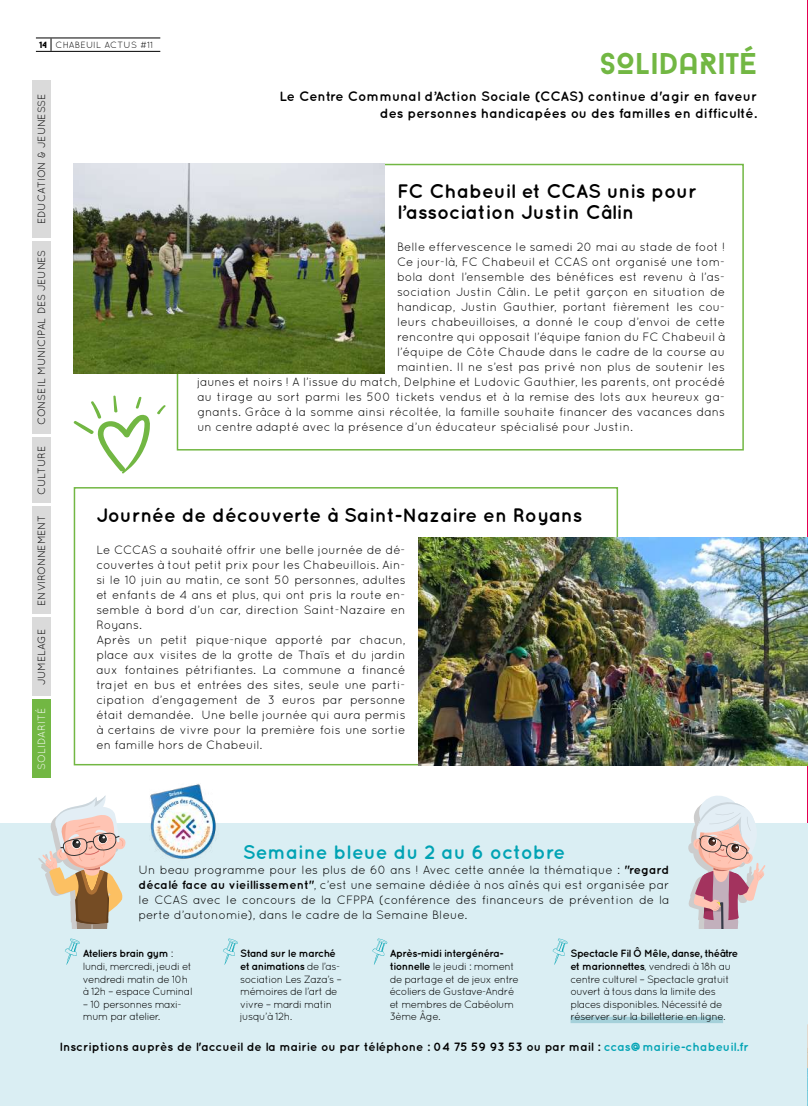
<style>
.page{position:relative;width:808px;height:1106px;background:#fff}
.page>*{position:absolute;margin:0;border:0;box-sizing:border-box;transform-origin:0 0}
.t1{font:700 30px "Baron Neue";color:#72b743}
.t2{font:700 19.5px/21px "Quicksand";color:#000}
.t3{font:700 19.5px "Quicksand";color:#00a3b4}
.t4{font:700 13.5px/17.2px "Quicksand";color:#000;text-align:right}
.t5{font:12px/15px "Quicksand";color:#000}
.t6{font:700 12px "Quicksand";color:#000}
.t7{font:10.5px/12.6px "Quicksand";letter-spacing:-.05em;color:#000}
.t8{font:10.5px "Quicksand";color:#000}
.t9{font:10.5px "Quicksand";letter-spacing:-.015em;color:#000}
.t10{font:10.5px "Quicksand";color:#fff}
.t11{font:9px "Quicksand";letter-spacing:.03em;color:#000}
.s1{font-family:"Baron Neue";font-weight:900}
.s2{font-weight:700}
.s3{color:#00a3b4}
</style>
<div class="page">
<hr style="left:807px;top:0;width:1px;height:878px;background:#e50051">
<div style="left:0;top:823px;width:808px;height:283px;background:#daeef3"></div>
<div style="left:177px;top:164px;width:567px;height:286px;border:2px solid #72b743"></div>
<div style="left:74px;top:487px;width:544px;height:278px;border:2px solid #72b743"></div>
<div style="left:32px;top:506px;width:19px;height:108px;background:#dadada"></div>
<div style="left:32px;top:80px;width:19px;height:158px;background:#dadada"></div>
<div style="left:32px;top:699px;width:19px;height:79px;background:#72b743"></div>
<div style="left:32px;top:437px;width:19px;height:66px;background:#dadada"></div>
<div style="left:32px;top:241px;width:19px;height:193px;background:#dadada"></div>
<div style="left:32px;top:617px;width:19px;height:79px;background:#dadada"></div>
<svg style="left:65px;top:938px;width:15px;height:26px"></svg>
<svg style="left:223px;top:938px;width:15px;height:26px"></svg>
<svg style="left:372px;top:938px;width:16px;height:26px"></svg>
<svg style="left:553px;top:938px;width:15px;height:26px"></svg>
<svg style="left:38px;top:795px;width:88px;height:133px"></svg>
<svg style="left:688px;top:796px;width:78px;height:132px"></svg>
<svg style="left:807px;top:1024px;width:1px;height:82px"></svg>
<img style="left:150px;top:783px;width:66px;height:76px">
<svg style="left:51px;top:39px;width:1px;height:12px"></svg>
<hr style="left:36px;top:38px;width:124px;height:1px;background:#000">
<hr style="left:36px;top:51px;width:124px;height:1px;background:#000">
<img style="left:74px;top:164px;width:310px;height:209px">
<img style="left:418px;top:538px;width:390px;height:227px">
<svg style="left:73px;top:395px;width:93px;height:79px"></svg>
<div style="left:570px;top:1016px;width:153px;height:7px;background:#a5d1da"></div>
<p class="t11" style="left:40px;top:39px;width:115px"><span class="s1">14</span> CHABEUIL ACTUS #11</p>
<p class="t8" style="left:36px;top:224px;width:132px;rotate:-90deg">EDUCATION &amp; JEUNESSE</p>
<p class="t8" style="left:36px;top:425px;width:177px;rotate:-90deg">CONSEIL MUNICIPAL DES JEUNES</p>
<p class="t9" style="left:36px;top:494px;width:50px;rotate:-90deg">CULTURE</p>
<h1 class="t1" style="left:600px;top:44px;width:159px">sOlidARité</h1>
<p class="t4" style="left:279px;top:87px;width:479px">Le Centre Communal d’Action Sociale (CCAS) continue d'agir en faveur des personnes handicapées ou des familles en difficulté.</p>
<h2 class="t2" style="left:397px;top:180px;width:301px">FC Chabeuil et CCAS unis pour l’association Justin Câlin</h2>
<p class="t5" style="left:397px;top:239px;width:329px">Belle effervescence le samedi 20 mai au stade de foot !</p>
<p class="t5" style="left:397px;top:254px;width:329px">Ce jour-là, FC Chabeuil et CCAS ont organisé une tom-</p>
<p class="t5" style="left:397px;top:269px;width:329px">bola dont l’ensemble des bénéfices est revenu à l’as-</p>
<p class="t5" style="left:397px;top:284px;width:329px">sociation Justin Câlin. Le petit garçon en situation de</p>
<p class="t5" style="left:397px;top:299px;width:329px">handicap, Justin Gauthier, portant fièrement les cou-</p>
<p class="t5" style="left:397px;top:314px;width:329px">leurs chabeuilloises, a donné le coup d’envoi de cette</p>
<p class="t5" style="left:397px;top:329px;width:329px">rencontre qui opposait l’équipe fanion du FC Chabeuil à</p>
<p class="t5" style="left:397px;top:344px;width:329px">l’équipe de Côte Chaude dans le cadre de la course au</p>
<p class="t5" style="left:397px;top:359px;width:329px">maintien. Il ne s’est pas privé non plus de soutenir les</p>
<p class="t5" style="left:197px;top:374px;width:529px">jaunes et noirs ! A l’issue du match, Delphine et Ludovic Gauthier, les parents, ont procédé</p>
<p class="t5" style="left:197px;top:389px;width:529px">au tirage au sort parmi les 500 tickets vendus et à la remise des lots aux heureux ga-</p>
<p class="t5" style="left:197px;top:404px;width:529px">gnants. Grâce à la somme ainsi récoltée, la famille souhaite financer des vacances dans</p>
<p class="t5" style="left:197px;top:419px;width:437px">un centre adapté avec la présence d’un éducateur spécialisé pour Justin.</p>
<p class="t9" style="left:36px;top:606px;width:92px;rotate:-90deg">ENVIRONNEMENT</p>
<p class="t8" style="left:36px;top:685px;width:57px;rotate:-90deg">JUMELAGE</p>
<p class="t10" style="left:36px;top:769px;width:63px;rotate:-90deg">SOLIDARITÉ</p>
<h2 class="t2" style="left:96px;top:503px;width:487px">Journée de découverte à Saint-Nazaire en Royans</h2>
<p class="t5" style="left:96px;top:542px;width:311px">Le CCCAS a souhaité offrir une belle journée de dé&shy;couvertes à tout petit prix pour les Chabeuillois. Ain&shy;si le 10 juin au matin, ce sont 50 personnes, adultes et enfants de 4 ans et plus, qui ont pris la route en&shy;semble à bord d’un car, direction Saint-Nazaire en Royans.<br>Après un petit pique-nique apporté par chacun, place aux visites de la grotte de Thaïs et du jardin aux fontaines pétrifiantes. La commune a financé trajet en bus et entrées des sites, seule une parti&shy;cipation d’engagement de 3 euros par personne était demandée. Une belle journée qui aura permis à certains de vivre pour la première fois une sortie en famille hors de Chabeuil.</p>
<h2 class="t3" style="left:243px;top:840px;width:324px">Semaine bleue du 2 au 6 octobre</h2>
<p class="t5" style="left:138px;top:862px;width:533px;text-align:justify">Un beau programme pour les plus de 60 ans ! Avec cette année la thématique : <span class="s2">"regard décalé face au vieillissement"</span>, c’est une semaine dédiée à nos aînés qui est organisée par le CCAS avec le concours de la CFPPA (conférence des financeurs de prévention de la perte d’autonomie), dans le cadre de la Semaine Bleue.</p>
<p class="t7" style="left:83px;top:947px;width:111px"><span class="s2">Ateliers brain gym</span> : lundi, mercredi, jeudi et vendredi matin de 10h à 12h – espace Cuminal</p>
<p class="t7" style="left:83px;top:997px;width:100px">– 10 personnes maxi&shy;mum par atelier.</p>
<p class="t7" style="left:240px;top:947px;width:103px"><span class="s2">Stand sur le marché et animations</span> de l’as&shy;sociation Les Zaza’s – mémoires de l’art de vivre – mardi matin jusqu’à 12h.</p>
<p class="t7" style="left:390px;top:947px;width:130px"><span class="s2">Après-midi intergénéra&shy;tionnelle</span> le jeudi : moment de partage et de jeux entre écoliers de Gustave-André et membres de Cabéolum<br>3ème Âge.</p>
<p class="t7" style="left:570px;top:947px;width:169px"><span class="s2">Spectacle Fil Ô Mêle, danse, théâtre et marionnettes</span>, vendredi à 18h au centre culturel – Spectacle gratuit ouvert à tous dans la limite des places disponibles. Nécessité de réserver sur la billetterie en ligne.</p>
<p class="t6" style="left:59px;top:1039px;width:691px">Inscriptions auprès de l'accueil de la mairie ou par téléphone : 04 75 59 93 53 ou par mail : <span class="s3">ccas@mairie-chabeuil.fr</span></p>
</div>
